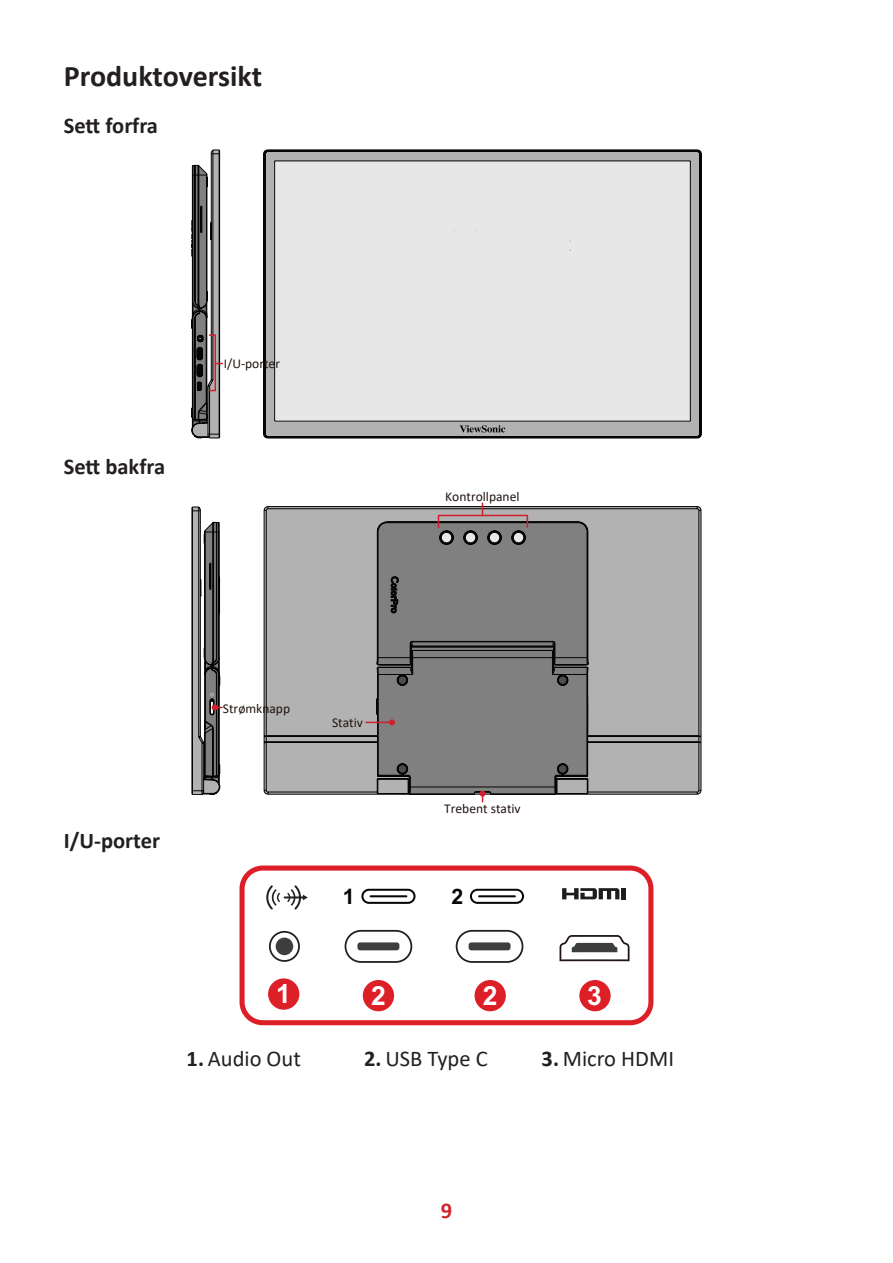
<style>
.page{position:relative;width:893px;height:1263px;background:#fff}
.page>*{position:absolute;margin:0;border:0;box-sizing:border-box;transform-origin:0 0}
.t1{font:700 30px "Calibri";color:#231f20}
.t2{font:700 26.4px "Arial";color:#fff}
.t3{font:22.5px "Calibri";color:#231f20}
.t4{font:700 22.5px "Calibri";color:#231f20}
.t5{font:700 22.5px "Calibri";color:#d1232a}
.t6{font:700 21.3px "Arial";color:#050504}
.t7{font:13.5px "Calibri";color:#211512}
.s1{font-weight:700}
</style>
<div class="page">
<svg style="left:263px;top:150px;width:438px;height:288px;background:#8d8d8d"></svg>
<svg style="left:222px;top:161px;width:468px;height:260px;background:#e4e4e4"></svg>
<svg style="left:460px;top:425px;width:45px;height:7px"></svg>
<svg style="left:192px;top:150px;width:30px;height:288px;background:#767574"></svg>
<svg style="left:264px;top:506px;width:113px;height:288px;background:#a9a9a9"></svg>
<svg style="left:377px;top:506px;width:324px;height:288px;background:#8e8e8e"></svg>
<svg style="left:266px;top:587px;width:433px;height:207px;background:#929392"></svg>
<svg style="left:391px;top:577px;width:7px;height:36px"></svg>
<svg style="left:366px;top:719px;width:29px;height:6px"></svg>
<svg style="left:437px;top:503px;width:92px;height:26px;background:#97898a"></svg>
<svg style="left:192px;top:507px;width:30px;height:288px;background:#6b6a6a"></svg>
<svg style="left:480px;top:791px;width:6px;height:11px"></svg>
<div style="left:239px;top:865px;width:414px;height:160px;border:5px solid #dd1f28;border-radius:21px"></div>
<div style="left:268px;top:978px;width:31px;height:32px;background:#dd1f28;border-radius:50%"></div>
<div style="left:363px;top:980px;width:31px;height:31px;background:#dd1f28;border-radius:50%"></div>
<div style="left:579px;top:980px;width:32px;height:31px;background:#dd1f28;border-radius:50%"></div>
<svg style="left:559px;top:935px;width:70px;height:26px"></svg>
<div style="left:345px;top:930px;width:67px;height:33px;border:2px solid #231f20;border-radius:16px"></div>
<div style="left:357px;top:942px;width:42px;height:8px;background:#3e3e3f;border-radius:3px"></div>
<div style="left:475px;top:980px;width:31px;height:31px;background:#dd1f28;border-radius:50%"></div>
<div style="left:456px;top:930px;width:67px;height:33px;border:2px solid #231f20;border-radius:16px"></div>
<div style="left:469px;top:942px;width:41px;height:8px;background:#3e3e3f;border-radius:3px"></div>
<svg style="left:266px;top:885px;width:14px;height:25px"></svg>
<hr style="left:284px;top:896px;width:20px;height:2px;background:#211e1e">
<svg style="left:287px;top:885px;width:21px;height:25px"></svg>
<svg style="left:270px;top:932px;width:29px;height:29px"></svg>
<div style="left:269px;top:931px;width:31px;height:31px;border:2px solid #231f20;border-radius:50%"></div>
<div style="left:276px;top:937px;width:17px;height:18px;background:#3e3e3f;border-radius:50%"></div>
<svg style="left:562px;top:888px;width:57px;height:11px"></svg>
<div style="left:621px;top:888px;width:5px;height:11px;background:#1f1c1d"></div>
<svg style="left:361px;top:889px;width:54px;height:15px"></svg>
<svg style="left:470px;top:889px;width:54px;height:15px"></svg>
<h1 class="t1" style="left:64px;top:55px;width:200px">Produktoversikt</h1>
<h3 class="t4" style="left:64px;top:109px;width:96px">Sett forfra</h3>
<h3 class="t4" style="left:64px;top:450px;width:103px">Sett bakfra</h3>
<p class="t7" style="left:224px;top:354px;width:58px">I/U-porter</p>
<p class="t7" style="left:445px;top:487px;width:76px">Kontrollpanel</p>
<h3 class="t4" style="left:64px;top:825px;width:98px">I/U-porter</h3>
<p class="t7" style="left:223px;top:699px;width:69px">Strømknapp</p>
<p class="t7" style="left:332px;top:713px;width:32px">Stativ</p>
<p class="t7" style="left:444px;top:799px;width:78px">Trebent stativ</p>
<h3 class="t6" style="left:343px;top:882px;width:13px">1</h3>
<h3 class="t6" style="left:451px;top:882px;width:13px">2</h3>
<h2 class="t2" style="left:276px;top:975px;width:16px">1</h2>
<h2 class="t2" style="left:371px;top:977px;width:16px">2</h2>
<h2 class="t2" style="left:483px;top:977px;width:16px">2</h2>
<h2 class="t2" style="left:587px;top:977px;width:16px">3</h2>
<h3 class="t3" style="left:187px;top:1043px;width:116px"><span class="s1">1.</span> Audio Out</h3>
<h3 class="t3" style="left:364px;top:1043px;width:125px"><span class="s1">2.</span> USB Type C</h3>
<h3 class="t3" style="left:542px;top:1043px;width:134px"><span class="s1">3.</span> Micro HDMI</h3>
<h3 class="t5" style="left:441px;top:1194px;width:13px">9</h3>
</div>
